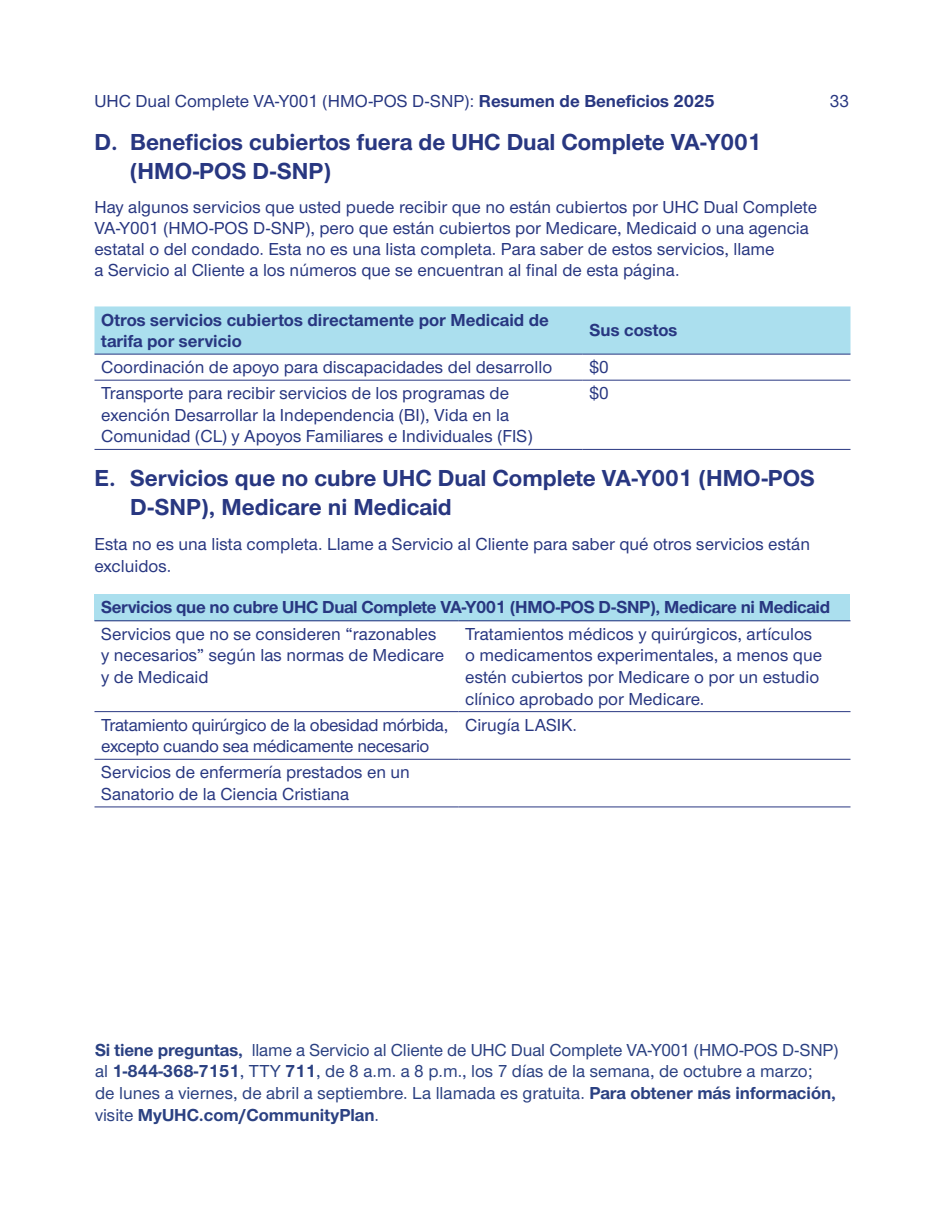
<style>
.page{position:relative;width:945px;height:1215px;background:#fff}
.page>*{position:absolute;margin:0;border:0;box-sizing:border-box;transform-origin:0 0}
.Heading_2{font:700 24px/28.8px "UHC Sans";color:#283781}
.Body_Text{font:500 18px/21px "UHC Sans";color:#283781}
.Table_body{font:500 18px/21.6px "UHC Sans";color:#283781}
.t1{font:500 18px/21.6px "UHC Sans";color:#2b4182}
.Table_Paragraph{font:500 18px/21.6px "UHC Sans";color:#283781}
.Table_body-2{font:500 18px/21.6px "UHC Sans";letter-spacing:-.02em;color:#283781}
.Table_Paragraph-2{font:700 18px/21.6px "UHC Sans";color:#283781}
.Table_Paragraph-3{font:700 18px "UHC Sans";letter-spacing:-.02em;color:#283781}
.s1{font-weight:700}
</style>
<div class="page">
<div style="left:94px;top:306px;width:756px;height:48px;background:#abdfee"></div>
<hr style="left:94px;top:380px;width:489px;height:1px;background:#283781">
<hr style="left:583px;top:380px;width:267px;height:1px;background:#283781">
<hr style="left:94px;top:449px;width:489px;height:1px;background:#283781">
<hr style="left:583px;top:449px;width:267px;height:1px;background:#283781">
<hr style="left:94px;top:354px;width:489px;height:1px;background:#283781">
<hr style="left:583px;top:354px;width:267px;height:1px;background:#283781">
<div style="left:94px;top:594px;width:756px;height:27px;background:#abdfee"></div>
<hr style="left:94px;top:711px;width:364px;height:1px;background:#283781">
<hr style="left:458px;top:711px;width:392px;height:1px;background:#283781">
<hr style="left:94px;top:759px;width:364px;height:1px;background:#283781">
<hr style="left:458px;top:759px;width:392px;height:1px;background:#283781">
<hr style="left:94px;top:807px;width:364px;height:1px;background:#283781">
<hr style="left:458px;top:807px;width:392px;height:1px;background:#283781">
<hr style="left:94px;top:620px;width:364px;height:1px;background:#283781">
<hr style="left:458px;top:620px;width:392px;height:1px;background:#283781">
<p class="Body_Text" style="left:95px;top:89px;width:622px">UHC Dual Complete VA-Y001 (HMO-POS D-SNP): <span class="s1">Resumen de Beneficios 2025</span></p>
<p class="Body_Text" style="left:830px;top:89px;width:21px">33</p>
<p class="Heading_2" style="left:130px;top:127px;width:633px;text-indent:-36px">D. Beneficios cubiertos fuera de UHC Dual Complete VA-Y001 (HMO-POS D-SNP)</p>
<p class="Body_Text" style="left:94px;top:196px;width:724px">Hay algunos servicios que usted puede recibir que no están cubiertos por UHC Dual Complete VA-Y001 (HMO-POS D-SNP), pero que están cubiertos por Medicare, Medicaid o una agencia estatal o del condado. Esta no es una lista completa. Para saber de estos servicios, llame<br>a Servicio al Cliente a los números que se encuentran al final de esta página.</p>
<p class="Table_Paragraph-2" style="left:101px;top:308px;width:449px">Otros servicios cubiertos directamente por Medicaid de tarifa por servicio</p>
<p class="Table_Paragraph-2" style="left:590px;top:319px;width:89px">Sus costos</p>
<p class="Table_Paragraph" style="left:101px;top:356px;width:452px">Coordinación de apoyo para discapacidades del desarrollo</p>
<p class="Table_Paragraph" style="left:590px;top:356px;width:21px">$0</p>
<p class="Table_Paragraph" style="left:101px;top:382px;width:433px">Transporte para recibir servicios de los programas de exención Desarrollar la Independencia (BI), Vida en la<br>Comunidad (CL) y Apoyos Familiares e Individuales (FIS)</p>
<p class="Table_Paragraph" style="left:590px;top:382px;width:21px">$0</p>
<p class="Heading_2" style="left:130px;top:463px;width:686px;text-indent:-36px">E. Servicios que no cubre UHC Dual Complete VA-Y001 (HMO-POS<br>D-SNP), Medicare ni Medicaid</p>
<p class="Body_Text" style="left:94px;top:532px;width:717px;line-height:21.6px">Esta no es una lista completa. Llame a Servicio al Cliente para saber qué otros servicios están excluidos.</p>
<p class="Table_Paragraph-3" style="left:101px;top:595px;width:730px">Servicios que no cubre UHC Dual Complete VA-Y001 (HMO-POS D-SNP), Medicare ni Medicaid</p>
<p class="Table_body" style="left:101px;top:622px;width:345px">Servicios que no se consideren “razonables y necesarios” según las normas de Medicare y de Medicaid</p>
<p class="Table_body" style="left:465px;top:622px;width:358px">Tratamientos médicos y quirúrgicos, artículos o medicamentos experimentales, a menos que estén cubiertos por Medicare o por un estudio clínico aprobado por Medicare.</p>
<p class="Table_body-2" style="left:101px;top:713px;width:349px">Tratamiento quirúrgico de la obesidad mórbida, excepto cuando sea médicamente necesario</p>
<p class="Table_body" style="left:465px;top:713px;width:113px">Cirugía LASIK.</p>
<p class="Table_body" style="left:101px;top:761px;width:310px">Servicios de enfermería prestados en un<br>Sanatorio de la Ciencia Cristiana</p>
<p class="t1" style="left:95px;top:1038px;width:745px"><span class="s1">Si tiene preguntas,</span> llame a Servicio al Cliente de UHC Dual Complete VA-Y001 (HMO-POS D-SNP) al <span class="s1">1-844-368-7151</span>, TTY <span class="s1">711</span>, de 8 a.m. a 8 p.m., los 7 días de la semana, de octubre a marzo;<br>de lunes a viernes, de abril a septiembre. La llamada es gratuita. <span class="s1">Para obtener más información, </span>visite <span class="s1">MyUHC.com/CommunityPlan</span>.</p>
</div>
